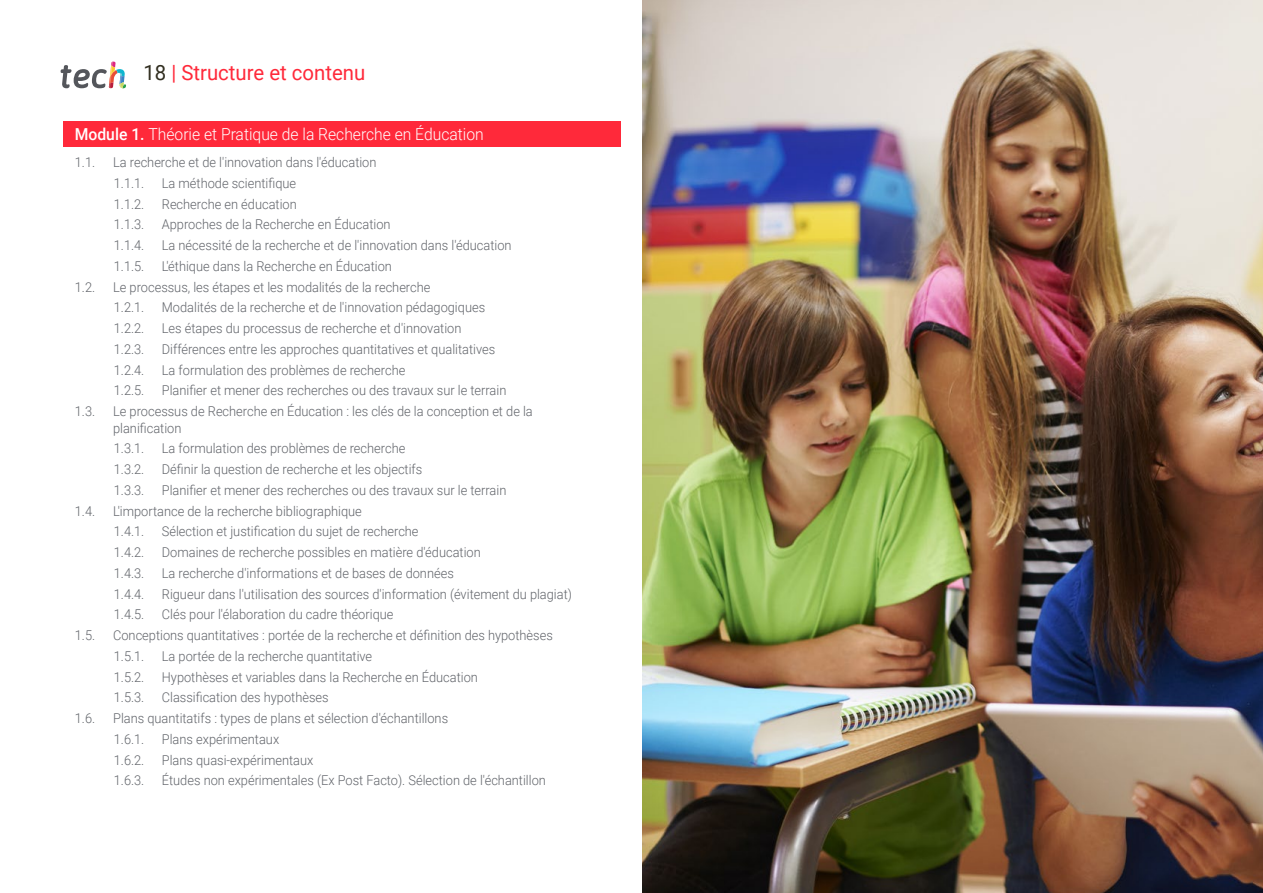
<style>
.page{position:relative;width:1263px;height:893px;background:#fff}
.page>*{position:absolute;margin:0;border:0;box-sizing:border-box;transform-origin:0 0}
.t1{font:21px "Roboto";color:#ff293a}
.t2{font:300 16.5px "Roboto";color:#fff;scale:.95 1}
.t3{font:300 13.5px/20.7px "Roboto";color:#61646a;scale:.95 1}
.s1{color:#312e20}
.s2{font-weight:500}
</style>
<div class="page">
<div style="left:64px;top:121px;width:557px;height:25px;background:#ff293a"></div>
<svg style="left:61px;top:62px;width:65px;height:27px"></svg>
<img style="left:642px;top:0;width:621px;height:893px">
<h1 class="t1" style="left:144px;top:57px;width:223px"><span class="s1">18</span> | Structure et contenu</h1>
<p class="t2" style="left:75px;top:123px;width:432px"><span class="s2">Module 1.</span> Théorie et Pratique de la Recherche en Éducation</p>
<p class="t3" style="left:75px;top:151px;width:23px">1.1.</p>
<p class="t3" style="left:113px;top:151px;width:279px">La recherche et de l'innovation dans l'éducation<br>1.1.1.</p>
<p class="t3" style="left:162px;top:172px;width:143px">La méthode scientifique</p>
<p class="t3" style="left:114px;top:193px;width:34px">1.1.2.</p>
<p class="t3" style="left:162px;top:193px;width:144px">Recherche en éducation</p>
<p class="t3" style="left:114px;top:214px;width:34px">1.1.3.</p>
<p class="t3" style="left:162px;top:214px;width:242px">Approches de la Recherche en Éducation</p>
<p class="t3" style="left:114px;top:234px;width:34px">1.1.4.</p>
<p class="t3" style="left:162px;top:234px;width:370px">La nécessité de la recherche et de l'innovation dans l'éducation</p>
<p class="t3" style="left:114px;top:255px;width:34px">1.1.5.</p>
<p class="t3" style="left:162px;top:255px;width:244px">L'éthique dans la Recherche en Éducation</p>
<p class="t3" style="left:75px;top:276px;width:23px">1.2.</p>
<p class="t3" style="left:113px;top:276px;width:336px">Le processus, les étapes et les modalités de la recherche<br>1.2.1.</p>
<p class="t3" style="left:162px;top:297px;width:342px">Modalités de la recherche et de l'innovation pédagogiques</p>
<p class="t3" style="left:114px;top:317px;width:34px">1.2.2.</p>
<p class="t3" style="left:162px;top:317px;width:317px">Les étapes du processus de recherche et d'innovation</p>
<p class="t3" style="left:114px;top:338px;width:34px">1.2.3.</p>
<p class="t3" style="left:162px;top:338px;width:352px">Différences entre les approches quantitatives et qualitatives</p>
<p class="t3" style="left:114px;top:359px;width:34px">1.2.4.</p>
<p class="t3" style="left:162px;top:359px;width:258px">La formulation des problèmes de recherche</p>
<p class="t3" style="left:114px;top:380px;width:34px">1.2.5.</p>
<p class="t3" style="left:162px;top:380px;width:364px">Planifier et mener des recherches ou des travaux sur le terrain</p>
<p class="t3" style="left:75px;top:400px;width:23px">1.3.</p>
<p class="t3" style="left:113px;top:403px;width:443px;line-height:16.5px">Le processus de Recherche en Éducation : les clés de la conception et de la planification</p>
<p class="t3" style="left:114px;top:438px;width:34px">1.3.1.</p>
<p class="t3" style="left:162px;top:438px;width:258px">La formulation des problèmes de recherche</p>
<p class="t3" style="left:114px;top:458px;width:34px">1.3.2.</p>
<p class="t3" style="left:162px;top:458px;width:276px">Définir la question de recherche et les objectifs</p>
<p class="t3" style="left:114px;top:479px;width:34px">1.3.3.</p>
<p class="t3" style="left:162px;top:479px;width:364px">Planifier et mener des recherches ou des travaux sur le terrain</p>
<p class="t3" style="left:75px;top:500px;width:23px">1.4.</p>
<p class="t3" style="left:113px;top:500px;width:263px">L'importance de la recherche bibliographique<br>1.4.1.</p>
<p class="t3" style="left:162px;top:521px;width:272px">Sélection et justification du sujet de recherche</p>
<p class="t3" style="left:114px;top:541px;width:34px">1.4.2.</p>
<p class="t3" style="left:162px;top:541px;width:337px">Domaines de recherche possibles en matière d'éducation</p>
<p class="t3" style="left:114px;top:562px;width:34px">1.4.3.</p>
<p class="t3" style="left:162px;top:562px;width:309px">La recherche d'informations et de bases de données</p>
<p class="t3" style="left:114px;top:583px;width:34px">1.4.4.</p>
<p class="t3" style="left:162px;top:583px;width:433px">Rigueur dans l'utilisation des sources d'information (évitement du plagiat)</p>
<p class="t3" style="left:114px;top:604px;width:34px">1.4.5.</p>
<p class="t3" style="left:162px;top:604px;width:245px">Clés pour l'élaboration du cadre théorique</p>
<p class="t3" style="left:75px;top:624px;width:23px">1.5.</p>
<p class="t3" style="left:113px;top:624px;width:464px">Conceptions quantitatives : portée de la recherche et définition des hypothèses<br>1.5.1.</p>
<p class="t3" style="left:162px;top:645px;width:223px">La portée de la recherche quantitative</p>
<p class="t3" style="left:114px;top:666px;width:34px">1.5.2.</p>
<p class="t3" style="left:162px;top:666px;width:334px">Hypothèses et variables dans la Recherche en Éducation</p>
<p class="t3" style="left:114px;top:687px;width:34px">1.5.3.</p>
<p class="t3" style="left:162px;top:687px;width:177px">Classification des hypothèses</p>
<p class="t3" style="left:75px;top:707px;width:23px">1.6.</p>
<p class="t3" style="left:113px;top:707px;width:354px">Plans quantitatifs : types de plans et sélection d'échantillons<br>1.6.1.</p>
<p class="t3" style="left:162px;top:728px;width:125px">Plans expérimentaux</p>
<p class="t3" style="left:114px;top:749px;width:34px">1.6.2.</p>
<p class="t3" style="left:162px;top:749px;width:161px">Plans quasi-expérimentaux</p>
<p class="t3" style="left:114px;top:770px;width:34px">1.6.3.</p>
<p class="t3" style="left:162px;top:770px;width:406px">Études non expérimentales (Ex Post Facto). Sélection de l'échantillon</p>
</div>
